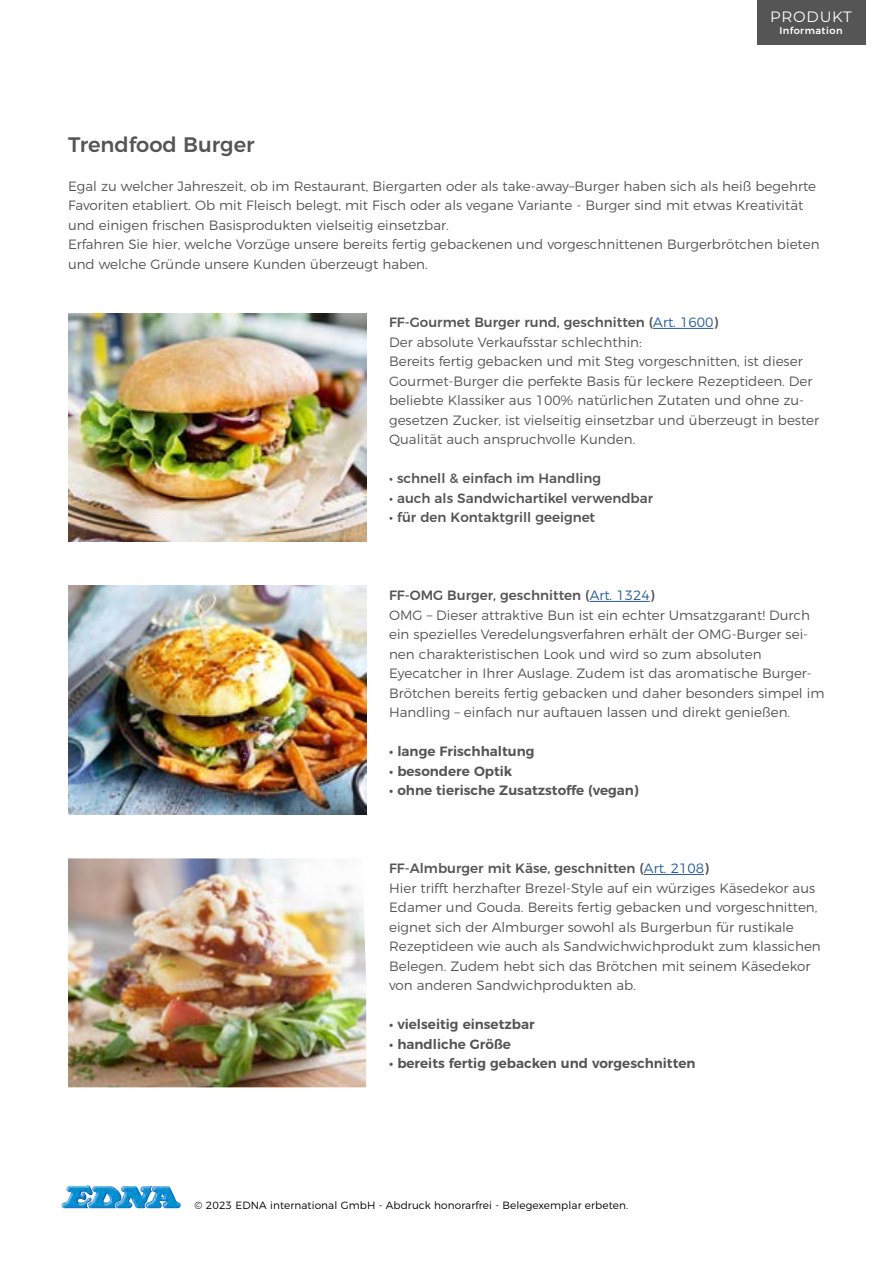
<style>
.page{position:relative;width:893px;height:1263px;background:#fff}
.page>*{position:absolute;margin:0;border:0;box-sizing:border-box;transform-origin:0 0}
.t1{font:500 21px "Montserrat";color:#555}
.t2{font:15px "Montserrat";letter-spacing:.05em;color:#fff}
.t3{font:300 13.5px/19.5px "Montserrat";color:#555}
.t4{font:600 13.5px "Montserrat";color:#555}
.t5{font:500 13.5px "Montserrat";color:#555}
.t6{font:300 10.5px "Montserrat";letter-spacing:.01em;color:#000}
.t7{font:500 9.75px "Montserrat";letter-spacing:.05em;color:#fff}
.s1{font-weight:500}
.s2{color:#275b9b}
</style>
<div class="page">
<svg style="left:61px;top:1186px;width:120px;height:23px"></svg>
<img style="left:62px;top:1185px;width:91px;height:23px">
<div style="left:758px;top:0;width:108px;height:45px;background:#555"></div>
<hr style="left:590px;top:601px;width:60px;height:1px;background:#275b9b">
<hr style="left:644px;top:874px;width:60px;height:1px;background:#275b9b">
<img style="left:68px;top:585px;width:298px;height:229px">
<img style="left:68px;top:858px;width:298px;height:229px">
<hr style="left:653px;top:328px;width:60px;height:1px;background:#275b9b">
<img style="left:68px;top:313px;width:298px;height:229px">
<p class="t2" style="left:770px;top:7px;width:83px">PRODUKT</p>
<p class="t7" style="left:779px;top:23px;width:65px">Information</p>
<h1 class="t1" style="left:68px;top:127px;width:188px">Trendfood Burger</h1>
<p class="t3" style="left:68px;top:175px;width:753px">Egal zu welcher Jahreszeit, ob im Restaurant, Biergarten oder als take-away–Burger haben sich als heiß begehrte Favoriten etabliert. Ob mit Fleisch belegt, mit Fisch oder als vegane Variante - Burger sind mit etwas Kreativität und einigen frischen Basisprodukten vielseitig einsetzbar.<br>Erfahren Sie hier, welche Vorzüge unsere bereits fertig gebackenen und vorgeschnittenen Burgerbrötchen bieten und welche Gründe unsere Kunden überzeugt haben.</p>
<p class="t3" style="left:389px;top:311px;width:432px"><span class="s1">FF-Gourmet Burger rund, geschnitten (</span><span class="s2">Art. 1600</span><span class="s1">)<br></span>Der absolute Verkaufsstar schlechthin:<br>Bereits fertig gebacken und mit Steg vorgeschnitten, ist dieser Gourmet-Burger die perfekte Basis für leckere Rezeptideen. Der beliebte Klassiker aus 100% natürlichen Zutaten und ohne zu&shy;gesetzen Zucker, ist vielseitig einsetzbar und überzeugt in bester Qualität auch anspruchvolle Kunden.</p>
<p class="t5" style="left:389px;top:467px;width:214px">• schnell &amp; einfach im Handling</p>
<p class="t5" style="left:389px;top:487px;width:266px">• auch als Sandwichartikel verwendbar</p>
<p class="t5" style="left:389px;top:506px;width:208px">• für den Kontaktgrill geeignet</p>
<p class="t3" style="left:389px;top:584px;width:437px"><span class="s1">FF-OMG Burger, geschnitten (</span><span class="s2">Art. 1324</span><span class="s1">)<br></span>OMG – Dieser attraktive Bun ist ein echter Umsatzgarant! Durch ein spezielles Veredelungsverfahren erhält der OMG-Burger sei&shy;nen charakteristischen Look und wird so zum absoluten Eyecatcher in Ihrer Auslage. Zudem ist das aromatische Burger-Brötchen bereits fertig gebacken und daher besonders simpel im Handling – einfach nur auftauen lassen und direkt genießen.</p>
<p class="t4" style="left:389px;top:740px;width:147px">• lange Frischhaltung</p>
<p class="t4" style="left:389px;top:760px;width:125px">• besondere Optik</p>
<p class="t4" style="left:389px;top:779px;width:251px">• ohne tierische Zusatzstoffe (vegan)</p>
<p class="t3" style="left:389px;top:857px;width:433px"><span class="s1">FF-Almburger mit Käse, geschnitten (</span><span class="s2">Art. 2108</span><span class="s1">)<br></span>Hier trifft herzhafter Brezel-Style auf ein würziges Käsedekor aus Edamer und Gouda. Bereits fertig gebacken und vorgeschnitten, eignet sich der Almburger sowohl als Burgerbun für rustikale Rezeptideen wie auch als Sandwichwichprodukt zum klassichen Belegen. Zudem hebt sich das Brötchen mit seinem Käsedekor von anderen Sandwichprodukten ab.</p>
<p class="t4" style="left:389px;top:1013px;width:147px">• vielseitig einsetzbar</p>
<p class="t4" style="left:389px;top:1033px;width:123px">• handliche Größe</p>
<p class="t4" style="left:389px;top:1052px;width:308px">• bereits fertig gebacken und vorgeschnitten</p>
<p class="t6" style="left:195px;top:1196px;width:435px">© 2023 EDNA international GmbH - Abdruck honorarfrei - Belegexemplar erbeten.</p>
</div>
